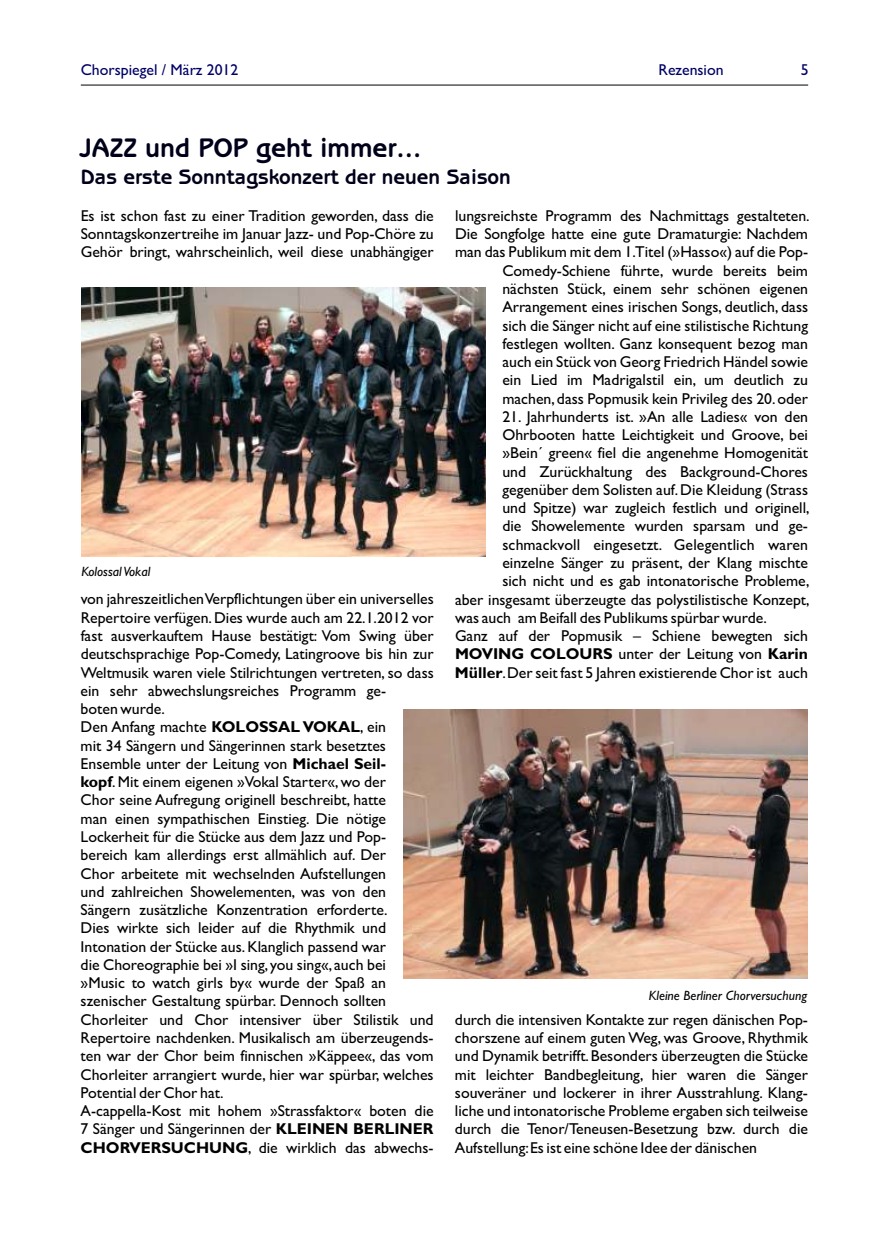
<style>
.page{position:relative;width:872px;height:1242px;background:#fff}
.page>*{position:absolute;margin:0;border:0;box-sizing:border-box;transform-origin:0 0}
.t1{font:700 27px "Benguiat Gothic";color:#00001a}
.t2{font:700 21px "Benguiat Gothic";color:#00001a}
.t3{font:15.75px/18.3px "Gill Sans";color:#000;text-align:justify}
.t4{font:700 15.75px "Gill Sans";color:#000}
.t5{font:15.75px "Gill Sans";color:#006}
.t6{font:italic 13.5px "Gill Sans";color:#000}
.s1{font-weight:400}
.s2{font-weight:700}
</style>
<div class="page">
<hr style="left:81px;top:85px;width:727px;height:1px;background:#000">
<img style="left:81px;top:287px;width:404px;height:270px">
<img style="left:404px;top:709px;width:404px;height:269px">
<p class="t5" style="left:81px;top:64px;width:159px">Chorspiegel / März 2012</p>
<p class="t5" style="left:658px;top:64px;width:67px">Rezension</p>
<p class="t5" style="left:800px;top:64px;width:9px">5</p>
<h1 class="t1" style="left:80px;top:132px;width:343px">JAZZ und POP geht immer...</h1>
<h2 class="t2" style="left:81px;top:165px;width:432px">Das erste Sonntagskonzert der neuen Saison</h2>
<p class="t3" style="left:81px;top:208px;width:354px">Es ist schon fast zu einer Tradition geworden, dass die</p>
<p class="t3" style="left:455px;top:208px;width:356px">lungsreichste Programm des Nachmittags gestalteten.</p>
<p class="t3" style="left:81px;top:226px;width:354px">Sonntagskonzertreihe im Januar Jazz- und Pop-Chöre zu</p>
<p class="t3" style="left:455px;top:226px;width:354px">Die Songfolge hatte eine gute Dramaturgie: Nachdem</p>
<p class="t3" style="left:81px;top:245px;width:354px">Gehör bringt, wahrscheinlich, weil diese unabhängiger</p>
<p class="t3" style="left:502px;top:245px;width:307px;text-indent:-47px">man das Publikum mit dem 1.Titel (»Hasso«) auf die Pop-Comedy-Schiene führte, wurde bereits beim nächsten Stück, einem sehr schönen eigenen Arrangement eines irischen Songs, deutlich, dass sich die Sänger nicht auf eine stilistische Richtung festlegen wollten. Ganz konsequent bezog man auch ein Stück von Georg Friedrich Händel sowie ein Lied im Madrigalstil ein, um deutlich zu machen,dass Popmusik kein Privileg des 20.oder</p>
<p class="t3" style="left:502px;top:409px;width:309px">21. Jahrhunderts ist. »An alle Ladies« von den Ohrbooten hatte Leichtigkeit und Groove, bei »Bein´ green« fiel die angenehme Homogenität und Zurückhaltung des Background-Chores gegenüber dem Solisten auf.Die Kleidung (Strass und Spitze) war zugleich festlich und originell, die Showelemente wurden sparsam und ge&shy;schmackvoll eingesetzt. Gelegentlich waren einzelne Sänger zu präsent, der Klang mischte sich nicht und es gab intonatorische Probleme,</p>
<p class="t3" style="left:81px;top:592px;width:354px">von jahreszeitlichen Verpflichtungen über ein universelles</p>
<p class="t3" style="left:455px;top:592px;width:356px">aber insgesamt überzeugte das polystilistische Konzept,</p>
<p class="t3" style="left:81px;top:610px;width:354px">Repertoire verfügen.Dies wurde auch am 22.1.2012 vor</p>
<p class="t3" style="left:455px;top:610px;width:313px">was auch am Beifall des Publikums spürbar wurde.</p>
<p class="t3" style="left:81px;top:628px;width:354px">fast ausverkauftem Hause bestätigt: Vom Swing über</p>
<p class="t3" style="left:455px;top:628px;width:354px">Ganz auf der Popmusik – Schiene bewegten sich</p>
<p class="t3" style="left:81px;top:646px;width:354px">deutschsprachige Pop-Comedy, Latingroove bis hin zur</p>
<p class="t4" style="left:455px;top:648px;width:354px">MOVING COLOURS <span class="s1">unter der Leitung von</span> Karin</p>
<p class="t3" style="left:81px;top:665px;width:355px">Weltmusik waren viele Stilrichtungen vertreten, so dass</p>
<p class="t3" style="left:455px;top:665px;width:354px"><span class="s2">Müller</span>.Der seit fast 5 Jahren existierende Chor ist auch</p>
<p class="t3" style="left:81px;top:683px;width:354px;text-align:left">ein sehr abwechslungsreiches Programm ge-<br>boten wurde.<br>Den Anfang machte <span class="s2">KOLOSSAL VOKAL</span>, ein<br>mit 34 Sängern und Sängerinnen stark besetztes Ensemble unter der Leitung von <span class="s2">Michael Seil&shy;kopf</span>.Mit einem eigenen »Vokal Starter«,wo der<br>Chor seine Aufregung originell beschreibt, hatte<br>man einen sympathischen Einstieg. Die nötige Lockerheit für die Stücke aus dem Jazz und Pop&shy;bereich kam allerdings erst allmählich auf. Der<br>Chor arbeitete mit wechselnden Aufstellungen<br>und zahlreichen Showelementen, was von den Sängern zusätzliche Konzentration erforderte.<br>Dies wirkte sich leider auf die Rhythmik und Intonation der Stücke aus.Klanglich passend war<br>die Choreographie bei »I sing, you sing«, auch bei »Music to watch girls by« wurde der Spaß an szenischer Gestaltung spürbar. Dennoch sollten Chorleiter und Chor intensiver über Stilistik und</p>
<p class="t6" style="left:81px;top:567px;width:70px">Kolossal Vokal</p>
<p class="t6" style="left:649px;top:990px;width:160px">Kleine Berliner Chorversuchung</p>
<p class="t3" style="left:455px;top:1012px;width:354px">durch die intensiven Kontakte zur regen dänischen Pop-</p>
<p class="t3" style="left:81px;top:1030px;width:354px">Repertoire nachdenken. Musikalisch am überzeugends-</p>
<p class="t3" style="left:455px;top:1030px;width:354px">chorszene auf einem guten Weg, was Groove, Rhythmik</p>
<p class="t3" style="left:81px;top:1048px;width:354px">ten war der Chor beim finnischen »Käppee«, das vom</p>
<p class="t3" style="left:455px;top:1048px;width:354px">und Dynamik betrifft.Besonders überzeugten die Stücke</p>
<p class="t3" style="left:81px;top:1066px;width:354px">Chorleiter arrangiert wurde, hier war spürbar, welches</p>
<p class="t3" style="left:455px;top:1066px;width:354px">mit leichter Bandbegleitung, hier waren die Sänger</p>
<p class="t3" style="left:81px;top:1085px;width:144px">Potential der Chor hat.</p>
<p class="t3" style="left:455px;top:1085px;width:354px">souveräner und lockerer in ihrer Ausstrahlung. Klang-</p>
<p class="t3" style="left:81px;top:1103px;width:354px">A-cappella-Kost mit hohem »Strassfaktor« boten die</p>
<p class="t3" style="left:455px;top:1103px;width:354px">liche und intonatorische Probleme ergaben sich teilweise</p>
<p class="t3" style="left:81px;top:1121px;width:354px">7 Sänger und Sängerinnen der <span class="s2">KLEINEN BERLINER</span></p>
<p class="t3" style="left:455px;top:1121px;width:354px">durch die Tenor/Teneusen-Besetzung bzw. durch die</p>
<p class="t3" style="left:81px;top:1139px;width:354px"><span class="s2">CHORVERSUCHUNG</span>, die wirklich das abwechs-</p>
<p class="t3" style="left:455px;top:1139px;width:304px">Aufstellung:Es ist eine schöne Idee der dänischen</p>
</div>
